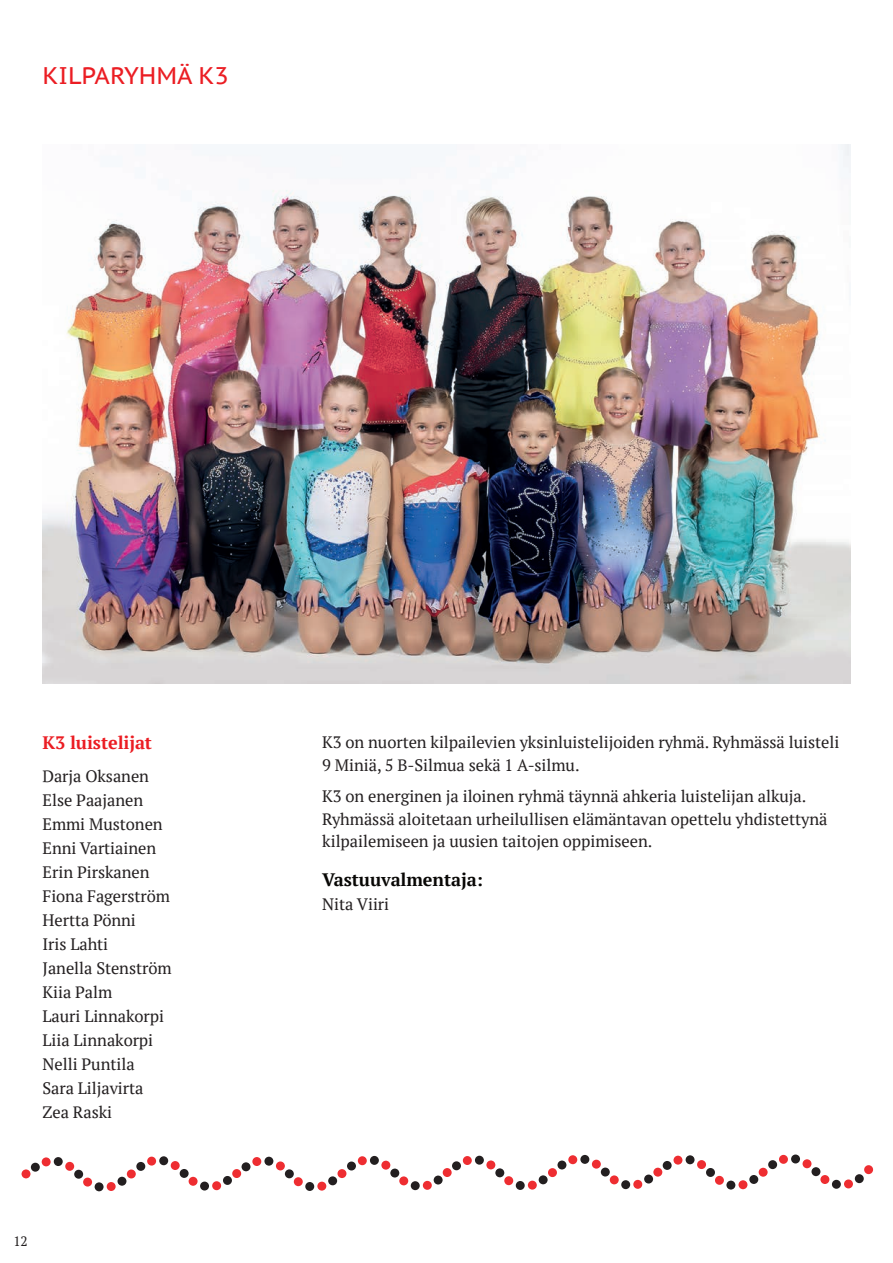
<style>
.page{position:relative;width:893px;height:1263px;background:#fff}
.page>*{position:absolute;margin:0;border:0;box-sizing:border-box;transform-origin:0 0}
.t1{font:24px "PT Sans Caption";letter-spacing:-.005em;color:#eb1d23}
.t2{font:700 18px "PT Serif";letter-spacing:-.005em;color:#080705}
.t3{font:700 18px "PT Serif";letter-spacing:-.005em;color:#eb1d23}
.t4{font:16.5px/24px "PT Serif";letter-spacing:-.005em;color:#231f20}
.t5{font:13.5px "PT Serif";color:#231f20}
</style>
<div class="page">
<div style="left:434px;top:1175px;width:9px;height:9px;background:#231f20;border-radius:50%"></div>
<div style="left:22px;top:1169px;width:8px;height:9px;background:#ee2d31;border-radius:50%"></div>
<div style="left:31px;top:1163px;width:9px;height:9px;background:#231f20;border-radius:50%"></div>
<div style="left:42px;top:1157px;width:9px;height:9px;background:#ee2d31;border-radius:50%"></div>
<div style="left:54px;top:1157px;width:9px;height:9px;background:#231f20;border-radius:50%"></div>
<div style="left:65px;top:1162px;width:9px;height:9px;background:#ee2d31;border-radius:50%"></div>
<div style="left:74px;top:1170px;width:9px;height:9px;background:#231f20;border-radius:50%"></div>
<div style="left:127px;top:1169px;width:9px;height:9px;background:#ee2d31;border-radius:50%"></div>
<div style="left:118px;top:1177px;width:8px;height:9px;background:#231f20;border-radius:50%"></div>
<div style="left:107px;top:1182px;width:9px;height:9px;background:#ee2d31;border-radius:50%"></div>
<div style="left:95px;top:1182px;width:9px;height:9px;background:#231f20;border-radius:50%"></div>
<div style="left:83px;top:1177px;width:9px;height:9px;background:#ee2d31;border-radius:50%"></div>
<div style="left:136px;top:1162px;width:9px;height:9px;background:#231f20;border-radius:50%"></div>
<div style="left:147px;top:1156px;width:9px;height:9px;background:#ee2d31;border-radius:50%"></div>
<div style="left:159px;top:1156px;width:9px;height:9px;background:#231f20;border-radius:50%"></div>
<div style="left:171px;top:1161px;width:9px;height:9px;background:#ee2d31;border-radius:50%"></div>
<div style="left:180px;top:1169px;width:9px;height:9px;background:#231f20;border-radius:50%"></div>
<div style="left:223px;top:1176px;width:9px;height:9px;background:#231f20;border-radius:50%"></div>
<div style="left:212px;top:1181px;width:9px;height:9px;background:#ee2d31;border-radius:50%"></div>
<div style="left:200px;top:1181px;width:9px;height:9px;background:#231f20;border-radius:50%"></div>
<div style="left:189px;top:1177px;width:9px;height:9px;background:#ee2d31;border-radius:50%"></div>
<div style="left:232px;top:1169px;width:9px;height:9px;background:#ee2d31;border-radius:50%"></div>
<div style="left:242px;top:1162px;width:8px;height:9px;background:#231f20;border-radius:50%"></div>
<div style="left:252px;top:1157px;width:9px;height:9px;background:#ee2d31;border-radius:50%"></div>
<div style="left:264px;top:1157px;width:9px;height:9px;background:#231f20;border-radius:50%"></div>
<div style="left:276px;top:1161px;width:9px;height:9px;background:#ee2d31;border-radius:50%"></div>
<div style="left:285px;top:1169px;width:9px;height:9px;background:#231f20;border-radius:50%"></div>
<div style="left:337px;top:1169px;width:9px;height:9px;background:#ee2d31;border-radius:50%"></div>
<div style="left:328px;top:1176px;width:9px;height:9px;background:#231f20;border-radius:50%"></div>
<div style="left:317px;top:1182px;width:9px;height:8px;background:#ee2d31;border-radius:50%"></div>
<div style="left:305px;top:1182px;width:9px;height:9px;background:#231f20;border-radius:50%"></div>
<div style="left:294px;top:1177px;width:9px;height:9px;background:#ee2d31;border-radius:50%"></div>
<div style="left:347px;top:1161px;width:9px;height:9px;background:#231f20;border-radius:50%"></div>
<div style="left:358px;top:1156px;width:9px;height:9px;background:#ee2d31;border-radius:50%"></div>
<div style="left:370px;top:1156px;width:9px;height:9px;background:#231f20;border-radius:50%"></div>
<div style="left:381px;top:1161px;width:9px;height:8px;background:#ee2d31;border-radius:50%"></div>
<div style="left:390px;top:1168px;width:9px;height:9px;background:#231f20;border-radius:50%"></div>
<div style="left:423px;top:1181px;width:9px;height:9px;background:#ee2d31;border-radius:50%"></div>
<div style="left:411px;top:1181px;width:9px;height:9px;background:#231f20;border-radius:50%"></div>
<div style="left:399px;top:1176px;width:9px;height:9px;background:#ee2d31;border-radius:50%"></div>
<div style="left:443px;top:1168px;width:9px;height:9px;background:#ee2d31;border-radius:50%"></div>
<div style="left:452px;top:1161px;width:9px;height:9px;background:#231f20;border-radius:50%"></div>
<div style="left:463px;top:1156px;width:9px;height:9px;background:#ee2d31;border-radius:50%"></div>
<div style="left:475px;top:1156px;width:9px;height:9px;background:#231f20;border-radius:50%"></div>
<div style="left:486px;top:1160px;width:9px;height:9px;background:#ee2d31;border-radius:50%"></div>
<div style="left:495px;top:1168px;width:9px;height:9px;background:#231f20;border-radius:50%"></div>
<div style="left:548px;top:1168px;width:9px;height:9px;background:#ee2d31;border-radius:50%"></div>
<div style="left:539px;top:1175px;width:9px;height:9px;background:#231f20;border-radius:50%"></div>
<div style="left:528px;top:1181px;width:9px;height:8px;background:#ee2d31;border-radius:50%"></div>
<div style="left:516px;top:1181px;width:9px;height:9px;background:#231f20;border-radius:50%"></div>
<div style="left:504px;top:1176px;width:9px;height:9px;background:#ee2d31;border-radius:50%"></div>
<div style="left:557px;top:1160px;width:9px;height:9px;background:#231f20;border-radius:50%"></div>
<div style="left:568px;top:1155px;width:9px;height:9px;background:#ee2d31;border-radius:50%"></div>
<div style="left:580px;top:1155px;width:9px;height:9px;background:#231f20;border-radius:50%"></div>
<div style="left:592px;top:1160px;width:9px;height:8px;background:#ee2d31;border-radius:50%"></div>
<div style="left:601px;top:1167px;width:9px;height:9px;background:#231f20;border-radius:50%"></div>
<div style="left:644px;top:1174px;width:9px;height:9px;background:#231f20;border-radius:50%"></div>
<div style="left:633px;top:1180px;width:9px;height:9px;background:#ee2d31;border-radius:50%"></div>
<div style="left:621px;top:1180px;width:9px;height:9px;background:#231f20;border-radius:50%"></div>
<div style="left:610px;top:1175px;width:9px;height:9px;background:#ee2d31;border-radius:50%"></div>
<div style="left:653px;top:1168px;width:9px;height:8px;background:#ee2d31;border-radius:50%"></div>
<div style="left:663px;top:1161px;width:9px;height:9px;background:#231f20;border-radius:50%"></div>
<div style="left:673px;top:1156px;width:9px;height:8px;background:#ee2d31;border-radius:50%"></div>
<div style="left:686px;top:1155px;width:8px;height:9px;background:#231f20;border-radius:50%"></div>
<div style="left:697px;top:1160px;width:9px;height:9px;background:#ee2d31;border-radius:50%"></div>
<div style="left:706px;top:1168px;width:9px;height:9px;background:#231f20;border-radius:50%"></div>
<div style="left:749px;top:1175px;width:9px;height:9px;background:#231f20;border-radius:50%"></div>
<div style="left:738px;top:1180px;width:9px;height:9px;background:#ee2d31;border-radius:50%"></div>
<div style="left:726px;top:1180px;width:9px;height:9px;background:#231f20;border-radius:50%"></div>
<div style="left:715px;top:1176px;width:9px;height:9px;background:#ee2d31;border-radius:50%"></div>
<div style="left:759px;top:1168px;width:9px;height:9px;background:#ee2d31;border-radius:50%"></div>
<div style="left:768px;top:1160px;width:9px;height:9px;background:#231f20;border-radius:50%"></div>
<div style="left:779px;top:1155px;width:9px;height:9px;background:#ee2d31;border-radius:50%"></div>
<div style="left:791px;top:1154px;width:9px;height:9px;background:#231f20;border-radius:50%"></div>
<div style="left:802px;top:1159px;width:9px;height:9px;background:#ee2d31;border-radius:50%"></div>
<div style="left:811px;top:1167px;width:9px;height:9px;background:#231f20;border-radius:50%"></div>
<div style="left:844px;top:1179px;width:9px;height:9px;background:#ee2d31;border-radius:50%"></div>
<div style="left:832px;top:1180px;width:9px;height:9px;background:#231f20;border-radius:50%"></div>
<div style="left:820px;top:1175px;width:9px;height:9px;background:#ee2d31;border-radius:50%"></div>
<div style="left:855px;top:1174px;width:9px;height:9px;background:#231f20;border-radius:50%"></div>
<div style="left:864px;top:1165px;width:9px;height:9px;background:#ee2d31;border-radius:50%"></div>
<img style="left:43px;top:145px;width:807px;height:538px">
<h1 class="t1" style="left:43px;top:62px;width:188px">KILPARYHMÄ K3</h1>
<p class="t3" style="left:43px;top:731px;width:111px">K3 luistelijat</p>
<p class="t4" style="left:43px;top:764px;width:131px">Darja Oksanen<br>Else Paajanen<br>Emmi Mustonen<br>Enni Vartiainen<br>Erin Pirskanen<br>Fiona Fagerström<br>Hertta Pönni<br>Iris Lahti<br>Janella Stenström<br>Kiia Palm<br>Lauri Linnakorpi<br>Liia Linnakorpi<br>Nelli Puntila<br>Sara Liljavirta<br>Zea Raski</p>
<p class="t5" style="left:13px;top:1232px;width:16px">12</p>
<p class="t4" style="left:322px;top:731px;width:518px;line-height:22.5px">K3 on nuorten kilpailevien yksinluistelijoiden ryhmä. Ryhmässä luisteli<br>9 Miniä, 5 B-Silmua sekä 1 A-silmu.</p>
<p class="t4" style="left:322px;top:785px;width:507px;line-height:22.5px">K3 on energinen ja iloinen ryhmä täynnä ahkeria luistelijan alkuja.<br>Ryhmässä aloitetaan urheilullisen elämäntavan opettelu yhdistettynä kilpailemiseen ja uusien taitojen oppimiseen.</p>
<p class="t2" style="left:322px;top:868px;width:162px">Vastuuvalmentaja:</p>
<p class="t4" style="left:322px;top:892px;width:68px">Nita Viiri</p>
</div>
